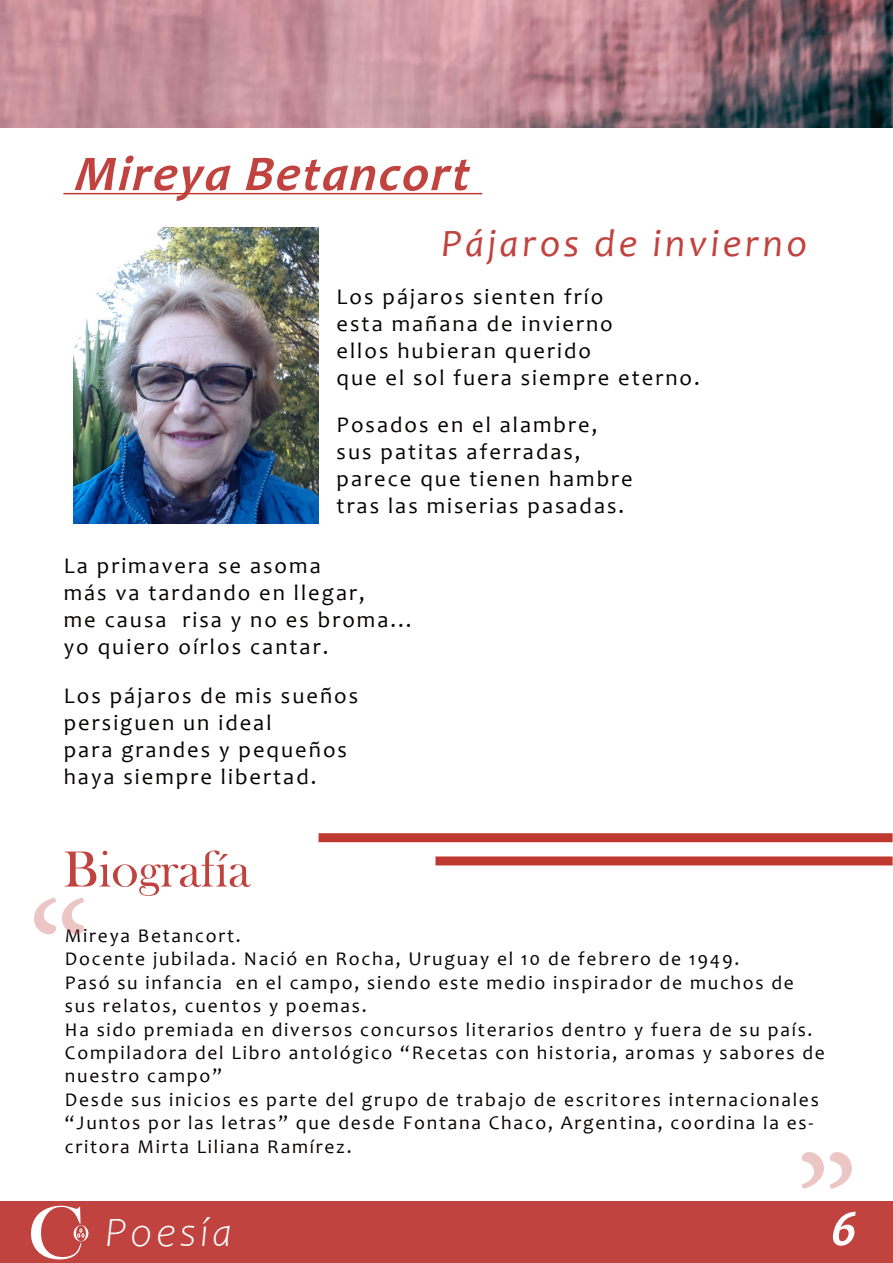
<style>
.page{position:relative;width:893px;height:1263px;background:#fff}
.page>*{position:absolute;margin:0;border:0;box-sizing:border-box;transform-origin:0 0}
.t1{font:159.75px "Minion Pro";color:#c0433f}
.titulo_apartado{font:52.35px "Bask Old Face";color:#c0433f}
.Letra_Normla{font:italic 700 50.4px "Candara";color:#c0433f}
.t2{font:italic 700 50.4px "Candara";color:#fff}
.t3{font:italic 300 42px "Candara";letter-spacing:.09em;color:#fff}
.Letra_Normla-2{font:italic 39px "Candara";letter-spacing:.09em;color:#c0433f}
.Letra_Normla-3{font:22.5px "Candara";letter-spacing:.09em;color:#080303}
.Letra_Normla-4{font:19.5px/23.4px "Candara";letter-spacing:.09em;color:#080303}
</style>
<div class="page">
<hr style="left:63px;top:193px;width:419px;height:1px;background:#c03930">
<div style="left:319px;top:833px;width:574px;height:9px;background:#c03930"></div>
<div style="left:435px;top:856px;width:458px;height:9px;background:#c03930"></div>
<img style="left:74px;top:227px;width:245px;height:296px">
<img style="left:0;top:0;width:893px;height:128px">
<div style="left:0;top:1201px;width:893px;height:62px;background:#c0433f"></div>
<svg style="left:31px;top:1205px;width:58px;height:54px"></svg>
<p class="Letra_Normla" style="left:74px;top:142px;width:405px">Mireya Betancort</p>
<p class="Letra_Normla-2" style="left:441px;top:219px;width:367px">Pájaros de invierno</p>
<p class="Letra_Normla-3" style="left:337px;top:282px;width:268px">Los pájaros sienten frío</p>
<p class="Letra_Normla-3" style="left:337px;top:309px;width:278px">esta mañana de invierno</p>
<p class="Letra_Normla-3" style="left:337px;top:336px;width:256px">ellos hubieran querido</p>
<p class="Letra_Normla-3" style="left:337px;top:363px;width:365px">que el sol fuera siempre eterno.</p>
<p class="Letra_Normla-3" style="left:337px;top:411px;width:262px">Posados en el alambre,</p>
<p class="Letra_Normla-3" style="left:337px;top:438px;width:246px">sus patitas aferradas,</p>
<p class="Letra_Normla-3" style="left:337px;top:465px;width:298px">parece que tienen hambre</p>
<p class="Letra_Normla-3" style="left:337px;top:492px;width:289px">tras las miserias pasadas.</p>
<p class="Letra_Normla-3" style="left:64px;top:552px;width:258px">La primavera se asoma</p>
<p class="Letra_Normla-3" style="left:64px;top:579px;width:302px">más va tardando en llegar,</p>
<p class="Letra_Normla-3" style="left:64px;top:606px;width:349px">me causa risa y no es broma...</p>
<p class="Letra_Normla-3" style="left:64px;top:633px;width:266px">yo quiero oírlos cantar.</p>
<p class="Letra_Normla-3" style="left:64px;top:682px;width:296px">Los pájaros de mis sueños</p>
<p class="Letra_Normla-3" style="left:64px;top:709px;width:209px">persiguen un ideal</p>
<p class="Letra_Normla-3" style="left:64px;top:736px;width:285px">para grandes y pequeños</p>
<p class="Letra_Normla-3" style="left:64px;top:763px;width:254px">haya siempre libertad.</p>
<p class="titulo_apartado" style="left:63px;top:840px;width:189px">Biografía</p>
<h1 class="t1" style="left:27px;top:854px;width:65px">“</h1>
<p class="Letra_Normla-4" style="left:65px;top:924px;width:177px">Mireya Betancort.</p>
<p class="Letra_Normla-4" style="left:65px;top:947px;width:676px">Docente jubilada. Nació en Rocha, Uruguay el 10 de febrero de 1949.</p>
<p class="Letra_Normla-4" style="left:65px;top:970px;width:730px">Pasó su infancia en el campo, siendo este medio inspirador de muchos de sus relatos, cuentos y poemas.</p>
<p class="Letra_Normla-4" style="left:65px;top:1017px;width:749px">Ha sido premiada en diversos concursos literarios dentro y fuera de su país.</p>
<p class="Letra_Normla-4" style="left:65px;top:1041px;width:761px">Compiladora del Libro antológico “Recetas con historia, aromas y sabores de nuestro campo”</p>
<p class="Letra_Normla-4" style="left:65px;top:1087px;width:755px">Desde sus inicios es parte del grupo de trabajo de escritores internacionales “Juntos por las letras” que desde Fontana Chaco, Argentina, coordina la es&shy;critora Mirta Liliana Ramírez.</p>
<h1 class="t1" style="left:859px;top:1232px;width:65px;rotate:-180deg">“</h1>
<h3 class="t3" style="left:106px;top:1209px;width:128px">Poesía</h3>
<h3 class="t2" style="left:829px;top:1197px;width:37px">6</h3>
</div>
